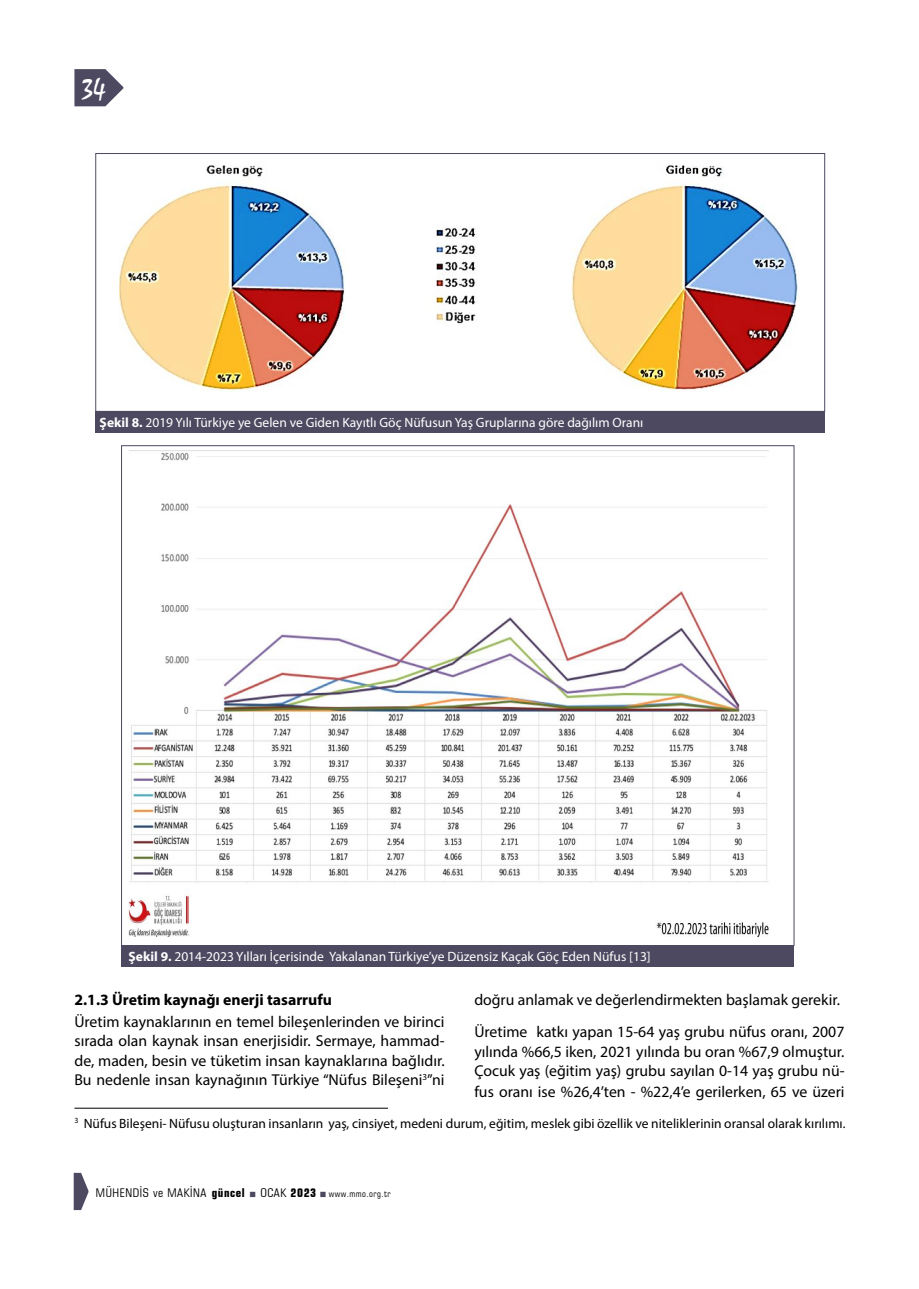
<style>
.page{position:relative;width:919px;height:1289px;background:#fff}
.page>*{position:absolute;margin:0;border:0;box-sizing:border-box;transform-origin:0 0}
.t1{font:27px "TR Mystical Plain";color:#fff}
.t2{font:15.75px/19.5px "Myriad Pro";color:#000;text-align:justify}
.t3{font:700 15.75px "Myriad Pro";color:#000}
.t4{font:13.5px "Myriad Pro";color:#fff}
.t5{font:13.5px "Myriad Pro";color:#000}
.t6{font:condensed 12px "Square 721 BT";letter-spacing:.05em;color:#000}
.t7{font:condensed 9px "Square 721 BT";letter-spacing:.05em;color:#000}
.s1{font-weight:700}
.s2{font-size:12px}
.s3{font-weight:700;font-size:12px}
</style>
<div class="page">
<svg style="left:74px;top:69px;width:49px;height:37px"></svg>
<svg style="left:74px;top:1172px;width:14px;height:37px"></svg>
<img style="left:119px;top:165px;width:679px;height:226px">
<div style="left:95px;top:153px;width:730px;height:259px;border:1px solid #4c4960"></div>
<div style="left:95px;top:412px;width:730px;height:21px;background:#4c4960"></div>
<div style="left:121px;top:945px;width:673px;height:21px;background:#4c4960"></div>
<img style="left:128px;top:450px;width:641px;height:486px">
<hr style="left:74px;top:1107px;width:314px;height:1px;background:#000">
<h1 class="t1" style="left:82px;top:73px;width:26px">34</h1>
<p class="t4" style="left:100px;top:414px;width:545px"><span class="s1">Şekil 8.</span> 2019 Yılı Türkiye ye Gelen ve Giden Kayıtlı Göç Nüfusun Yaş Gruplarına göre dağılım Oranı</p>
<p class="t4" style="left:128px;top:948px;width:523px"><span class="s1">Şekil 9.</span> 2014-2023 Yılları İçerisinde Yakalanan Türkiye’ye Düzensiz Kaçak Göç Eden Nüfus [13]</p>
<p class="t3" style="left:74px;top:989px;width:259px">2.1.3 Üretim kaynağı enerji tasarrufu</p>
<p class="t2" style="left:74px;top:1011px;width:371px">Üretim kaynaklarının en temel bileşenlerinden ve birinci sırada olan kaynak insan enerjisidir. Sermaye, hammad&shy;de, maden, besin ve tüketim insan kaynaklarına bağlıdır.<br>Bu nedenle insan kaynağının Türkiye “Nüfus Bileşeni<sup>3</sup>”ni</p>
<p class="t2" style="left:474px;top:983px;width:371px;line-height:32.2px">doğru anlamak ve değerlendirmekten başlamak gerekir.<br>Üretime katkı yapan 15-64 yaş grubu nüfus oranı, 2007</p>
<p class="t2" style="left:474px;top:1041px;width:371px;line-height:20px">yılında %66,5 iken, 2021 yılında bu oran %67,9 olmuştur.<br>Çocuk yaş (eğitim yaş) grubu sayılan 0-14 yaş grubu nü&shy;fus oranı ise %26,4’ten - %22,4’e gerilerken, 65 ve üzeri</p>
<p class="t5" style="left:74px;top:1114px;width:772px"><sup>3</sup> Nüfus Bileşeni- Nüfusu oluşturan insanların yaş, cinsiyet, medeni durum, eğitim, meslek gibi özellik ve niteliklerinin oransal olarak kırılımı.</p>
<p class="t6" style="left:96px;top:1185px;width:150px">MÜHENDİS ve MAKİNA <span class="s1">güncel</span></p>
<p class="t7" style="left:260px;top:1188px;width:132px"><span class="s2">OCAK</span> <span class="s3">2023</span> www.mmo.org.tr</p>
</div>
